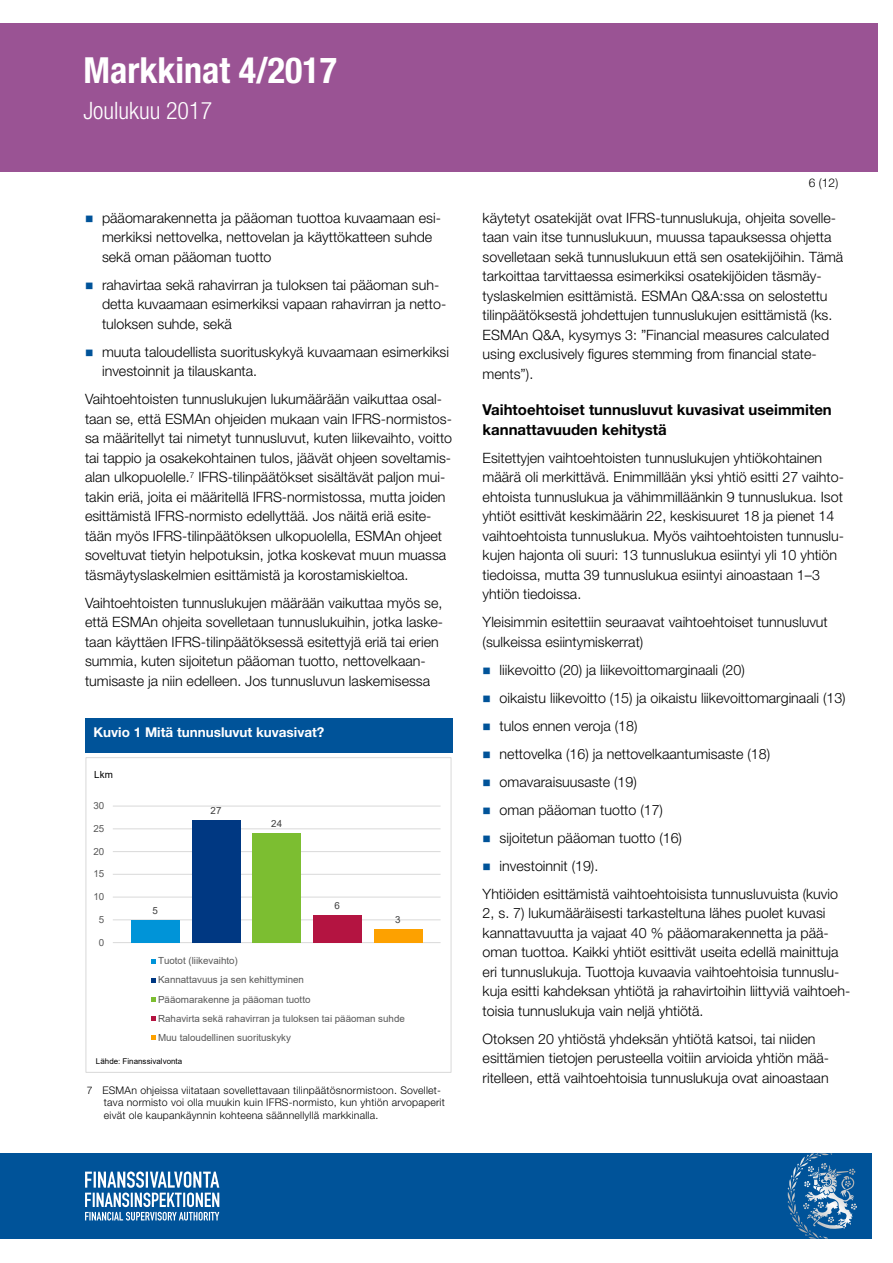
<style>
.page{position:relative;width:893px;height:1263px;background:#fff}
.page>*{position:absolute;margin:0;border:0;box-sizing:border-box;transform-origin:0 0}
.t1{font:700 condensed 36px "Helvetica Neue LT Std";color:#fff}
.t2{font:300 condensed 24px "Helvetica Neue LT Std";color:#fff}
.t3{font:700 15px/19.5px "Helvetica Neue LT Std";color:#000}
.t4{font:300 14.25px/19.5px "Helvetica Neue LT Std";color:#000}
.t5{font:700 13.5px "Helvetica Neue LT Std";color:#fff}
.t6{font:300 12px "Helvetica Neue LT Std";color:#000}
.t7{font:300 10.5px/12.6px "Helvetica Neue LT Std";letter-spacing:.02em;color:#000}
.t8{font:9.75px/19.2px "Arial";color:#595959}
.t9{font:9.75px "Arial";color:#404040}
.t10{font:9.75px "Arial";color:#000}
.t11{font:7.95px "Arial";letter-spacing:.005em;color:#000}
</style>
<div class="page">
<div style="left:0;top:23px;width:878px;height:149px;background:#9a5394"></div>
<div style="left:0;top:1153px;width:872px;height:85px;background:#005399"></div>
<svg style="left:800px;top:1153px;width:32px;height:13px"></svg>
<svg style="left:85px;top:1171px;width:134px;height:49px"></svg>
<div style="left:85px;top:719px;width:368px;height:34px;background:#005399"></div>
<hr style="left:113px;top:942px;width:328px;height:1px;background:#d9d9d9">
<hr style="left:113px;top:919px;width:328px;height:1px;background:#d9d9d9">
<hr style="left:113px;top:897px;width:328px;height:1px;background:#d9d9d9">
<hr style="left:113px;top:874px;width:328px;height:1px;background:#d9d9d9">
<hr style="left:113px;top:851px;width:328px;height:1px;background:#d9d9d9">
<hr style="left:113px;top:828px;width:328px;height:1px;background:#d9d9d9">
<hr style="left:113px;top:806px;width:328px;height:1px;background:#d9d9d9">
<div style="left:131px;top:920px;width:49px;height:23px;background:#0094d8"></div>
<div style="left:192px;top:820px;width:48px;height:123px;background:#003882"></div>
<div style="left:252px;top:833px;width:49px;height:110px;background:#7cbe31"></div>
<div style="left:313px;top:915px;width:49px;height:28px;background:#b41441"></div>
<div style="left:374px;top:929px;width:48px;height:14px;background:#fda100"></div>
<svg style="left:151px;top:959px;width:5px;height:4px"></svg>
<svg style="left:151px;top:978px;width:5px;height:5px"></svg>
<svg style="left:151px;top:997px;width:5px;height:5px"></svg>
<svg style="left:151px;top:1016px;width:5px;height:5px"></svg>
<svg style="left:151px;top:1035px;width:5px;height:5px"></svg>
<div style="left:86px;top:757px;width:365px;height:316px;border:1px solid #d9d9d9"></div>
<h1 class="t1" style="left:84px;top:49px;width:255px">Markkinat 4/2017</h1>
<h2 class="t2" style="left:84px;top:97px;width:130px">Joulukuu 2017</h2>
<p class="t4" style="left:102px;top:208px;width:340px">pääomarakennetta ja pääoman tuottoa kuvaamaan esi&shy;merkiksi nettovelka, nettovelan ja käyttökatteen suhde sekä oman pääoman tuotto</p>
<p class="t4" style="left:102px;top:275px;width:346px">rahavirtaa sekä rahavirran ja tuloksen tai pääoman suh&shy;detta kuvaamaan esimerkiksi vapaan rahavirran ja netto&shy;tuloksen suhde, sekä</p>
<p class="t4" style="left:102px;top:342px;width:349px">muuta taloudellista suorituskykyä kuvaamaan esimerkiksi investoinnit ja tilauskanta.</p>
<p class="t4" style="left:85px;top:389px;width:369px">Vaihtoehtoisten tunnuslukujen lukumäärään vaikuttaa osal&shy;taan se, että ESMAn ohjeiden mukaan vain IFRS-normistos&shy;sa määritellyt tai nimetyt tunnusluvut, kuten liikevaihto, voitto tai tappio ja osakekohtainen tulos, jäävät ohjeen soveltamis&shy;alan ulkopuolelle.<sup>7</sup> IFRS-tilinpäätökset sisältävät paljon mui&shy;takin eriä, joita ei määritellä IFRS-normistossa, mutta joiden esittämistä IFRS-normisto edellyttää. Jos näitä eriä esite&shy;tään myös IFRS-tilinpäätöksen ulkopuolella, ESMAn ohjeet soveltuvat tietyin helpotuksin, jotka koskevat muun muassa täsmäytyslaskelmien esittämistä ja korostamiskieltoa.</p>
<p class="t4" style="left:85px;top:593px;width:360px">Vaihtoehtoisten tunnuslukujen määrään vaikuttaa myös se, että ESMAn ohjeita sovelletaan tunnuslukuihin, jotka laske&shy;taan käyttäen IFRS-tilinpäätöksessä esitettyjä eriä tai erien summia, kuten sijoitetun pääoman tuotto, nettovelkaan&shy;tumisaste ja niin edelleen. Jos tunnusluvun laskemisessa</p>
<p class="t5" style="left:94px;top:724px;width:232px">Kuvio 1 Mitä tunnusluvut kuvasivat?</p>
<p class="t10" style="left:94px;top:768px;width:20px">Lkm</p>
<p class="t8" style="left:94px;top:796px;width:12px">30</p>
<p class="t8" style="left:94px;top:819px;width:12px">25</p>
<p class="t8" style="left:94px;top:841px;width:12px">20</p>
<p class="t8" style="left:94px;top:864px;width:12px">15</p>
<p class="t8" style="left:94px;top:887px;width:12px">10</p>
<p class="t8" style="left:99px;top:910px;width:7px">5</p>
<p class="t8" style="left:99px;top:933px;width:7px">0</p>
<p class="t9" style="left:153px;top:904px;width:7px">5</p>
<p class="t9" style="left:211px;top:803px;width:12px">27</p>
<p class="t9" style="left:271px;top:817px;width:12px">24</p>
<p class="t9" style="left:335px;top:899px;width:7px">6</p>
<p class="t9" style="left:395px;top:913px;width:7px">3</p>
<p class="t8" style="left:158px;top:951px;width:248px">Tuotot (liikevaihto)<br>Kannattavuus ja sen kehittyminen<br>Pääomarakenne ja pääoman tuotto<br>Rahavirta sekä rahavirran ja tuloksen tai pääoman suhde Muu taloudellinen suorituskyky</p>
<p class="t11" style="left:96px;top:1056px;width:88px">Lähde: Finanssivalvonta</p>
<p class="t7" style="left:104px;top:1083px;width:342px;text-indent:-17px">7 ESMAn ohjeissa viitataan sovellettavaan tilinpäätösnormistoon. Sovellet&shy;tava normisto voi olla muukin kuin IFRS-normisto, kun yhtiön arvopaperit eivät ole kaupankäynnin kohteena säännellyllä markkinalla.</p>
<p class="t6" style="left:809px;top:176px;width:31px">6 (12)</p>
<p class="t4" style="left:483px;top:208px;width:362px">käytetyt osatekijät ovat IFRS-tunnuslukuja, ohjeita sovelle&shy;taan vain itse tunnuslukuun, muussa tapauksessa ohjetta sovelletaan sekä tunnuslukuun että sen osatekijöihin. Tämä tarkoittaa tarvittaessa esimerkiksi osatekijöiden täsmäy&shy;tyslaskelmien esittämistä. ESMAn Q&amp;A:ssa on selostettu tilinpäätöksestä johdettujen tunnuslukujen esittämistä (ks.<br>ESMAn Q&amp;A, kysymys 3: ”Financial measures calculated using exclusively figures stemming from financial state&shy;ments”).</p>
<p class="t3" style="left:483px;top:400px;width:351px">Vaihtoehtoiset tunnusluvut kuvasivat useimmiten kannattavuuden kehitystä</p>
<p class="t4" style="left:483px;top:448px;width:363px">Esitettyjen vaihtoehtoisten tunnuslukujen yhtiökohtainen määrä oli merkittävä. Enimmillään yksi yhtiö esitti 27 vaihto&shy;ehtoista tunnuslukua ja vähimmilläänkin 9 tunnuslukua. Isot yhtiöt esittivät keskimäärin 22, keskisuuret 18 ja pienet 14 vaihtoehtoista tunnuslukua. Myös vaihtoehtoisten tunnuslu&shy;kujen hajonta oli suuri: 13 tunnuslukua esiintyi yli 10 yhtiön tiedoissa, mutta 39 tunnuslukua esiintyi ainoastaan 1–3 yhtiön tiedoissa.</p>
<p class="t4" style="left:483px;top:612px;width:347px">Yleisimmin esitettiin seuraavat vaihtoehtoiset tunnusluvut (sulkeissa esiintymiskerrat)</p>
<p class="t4" style="left:500px;top:660px;width:247px">liikevoitto (20) ja liikevoittomarginaali (20)</p>
<p class="t4" style="left:500px;top:688px;width:348px">oikaistu liikevoitto (15) ja oikaistu liikevoittomarginaali (13)</p>
<p class="t4" style="left:500px;top:716px;width:139px">tulos ennen veroja (18)</p>
<p class="t4" style="left:500px;top:744px;width:272px">nettovelka (16) ja nettovelkaantumisaste (18)</p>
<p class="t4" style="left:500px;top:772px;width:139px">omavaraisuusaste (19)</p>
<p class="t4" style="left:500px;top:800px;width:165px">oman pääoman tuotto (17)</p>
<p class="t4" style="left:500px;top:828px;width:184px">sijoitetun pääoman tuotto (16)</p>
<p class="t4" style="left:500px;top:856px;width:100px">investoinnit (19).</p>
<p class="t4" style="left:483px;top:884px;width:357px">Yhtiöiden esittämistä vaihtoehtoisista tunnusluvuista (kuvio</p>
<p class="t4" style="left:483px;top:903px;width:369px">2, s. 7) lukumääräisesti tarkasteltuna lähes puolet kuvasi kannattavuutta ja vajaat 40 % pääomarakennetta ja pää&shy;oman tuottoa. Kaikki yhtiöt esittivät useita edellä mainittuja eri tunnuslukuja. Tuottoja kuvaavia vaihtoehtoisia tunnuslu&shy;kuja esitti kahdeksan yhtiötä ja rahavirtoihin liittyviä vaihtoeh&shy;toisia tunnuslukuja vain neljä yhtiötä.</p>
<p class="t4" style="left:483px;top:1029px;width:348px">Otoksen 20 yhtiöstä yhdeksän yhtiötä katsoi, tai niiden esittämien tietojen perusteella voitiin arvioida yhtiön mää&shy;ritelleen, että vaihtoehtoisia tunnuslukuja ovat ainoastaan</p>
</div>
